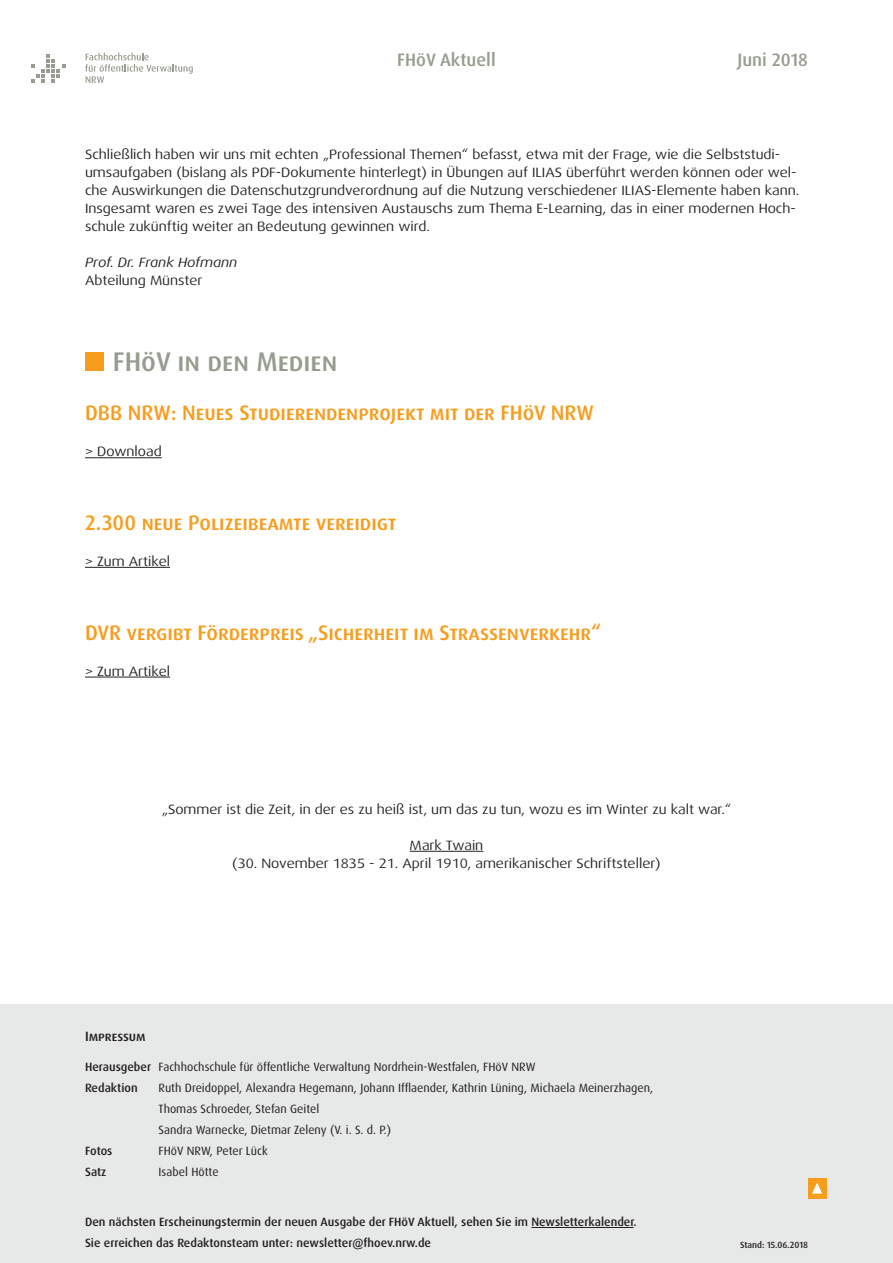
<style>
.page{position:relative;width:893px;height:1263px;background:#fff}
.page>*{position:absolute;margin:0;border:0;box-sizing:border-box;transform-origin:0 0}
.t1{font:500 27px "Dax OT";color:#969d8e}
.t2{font:500 21px "Dax OT";color:#f89c1c}
.t3{font:500 18px "Dax OT";color:#969d8e}
.t4{font:15px "Dax Regular Caps";color:#231f20}
.t5{font:13.5px/18px "Dax Wide";color:#231f20}
.t6{font:italic 13.5px "Dax Wide";color:#231f20}
.t7{font:500 13.5px "Dax OT";color:#231f20}
.t8{font:12px/21px "Dax";color:#231f20}
.t9{font:500 12px/21px "Dax OT";color:#231f20}
.t10{font:500 9px "Dax OT";color:#231f20}
.s1{font-family:"Dax OT";font-weight:500}
</style>
<div class="page">
<svg style="left:31px;top:54px;width:34px;height:29px"></svg>
<svg style="left:85px;top:53px;width:108px;height:30px"></svg>
<div style="left:85px;top:352px;width:19px;height:19px;background:#f89c1c"></div>
<hr style="left:85px;top:457px;width:77px;height:1px;background:#231f20">
<hr style="left:85px;top:567px;width:85px;height:1px;background:#231f20">
<hr style="left:85px;top:677px;width:85px;height:1px;background:#231f20">
<div style="left:0;top:1005px;width:893px;height:258px;background:#e6e9e8"></div>
<hr style="left:531px;top:1227px;width:103px;height:1px;background:#231f20">
<div style="left:808px;top:1178px;width:18px;height:20px;background:#f89c1c"></div>
<svg style="left:812px;top:1182px;width:10px;height:11px"></svg>
<hr style="left:410px;top:851px;width:73px;height:1px;background:#231f20">
<h3 class="t3" style="left:397px;top:49px;width:100px">FHöV Aktuell</h3>
<h3 class="t3" style="left:737px;top:49px;width:72px">Juni 2018</h3>
<p class="t5" style="left:85px;top:145px;width:716px">Schließlich haben wir uns mit echten „Professional Themen“ befasst, etwa mit der Frage, wie die Selbststudi&shy;umsaufgaben (bislang als PDF-Dokumente hinterlegt) in Übungen auf ILIAS überführt werden können oder wel&shy;che Auswirkungen die Datenschutzgrundverordnung auf die Nutzung verschiedener ILIAS-Elemente haben kann.<br>Insgesamt waren es zwei Tage des intensiven Austauschs zum Thema E-Learning, das in einer modernen Hoch&shy;schule zukünftig weiter an Bedeutung gewinnen wird.</p>
<p class="t6" style="left:85px;top:255px;width:154px">Prof. Dr. Frank Hofmann</p>
<p class="t5" style="left:85px;top:271px;width:119px">Abteilung Münster</p>
<h1 class="t1" style="left:113px;top:344px;width:226px">FHöV in den Medien</h1>
<h2 class="t2" style="left:85px;top:400px;width:510px">DBB NRW: Neues Studierendenprojekt mit der FHöV NRW</h2>
<p class="t5" style="left:85px;top:443px;width:78px">&gt; Download</p>
<h2 class="t2" style="left:85px;top:509px;width:313px">2.300 neue Polizeibeamte vereidigt</h2>
<p class="t5" style="left:85px;top:552px;width:87px">&gt; Zum Artikel</p>
<h2 class="t2" style="left:85px;top:619px;width:518px">DVR vergibt Förderpreis „Sicherheit im Strassenverkehr“</h2>
<p class="t5" style="left:85px;top:662px;width:87px">&gt; Zum Artikel</p>
<p class="t5" style="left:162px;top:800px;width:571px">„Sommer ist die Zeit, in der es zu heiß ist, um das zu tun, wozu es im Winter zu kalt war.“</p>
<p class="t5" style="left:232px;top:836px;width:430px;text-align:center">Mark Twain<br>(30. November 1835 - 21. April 1910, amerikanischer Schriftsteller)</p>
<p class="t7" style="left:85px;top:1027px;width:62px">Impressum</p>
<p class="t8" style="left:85px;top:1057px;width:452px"><span class="s1">Herausgeber</span> Fachhochschule für öffentliche Verwaltung Nordrhein-Westfalen, FHöV NRW</p>
<p class="t9" style="left:85px;top:1078px;width:54px">Redaktion</p>
<p class="t8" style="left:159px;top:1078px;width:496px">Ruth Dreidoppel, Alexandra Hegemann, Johann Ifflaender, Kathrin Lüning, Michaela Meinerzhagen,<br>Thomas Schroeder, Stefan Geitel<br>Sandra Warnecke, Dietmar Zeleny (V. i. S. d. P.)</p>
<p class="t9" style="left:85px;top:1141px;width:29px">Fotos</p>
<p class="t8" style="left:159px;top:1141px;width:111px">FHöV NRW, Peter Lück</p>
<p class="t9" style="left:85px;top:1162px;width:23px">Satz</p>
<p class="t8" style="left:159px;top:1162px;width:62px">Isabel Hötte</p>
<p class="t9" style="left:85px;top:1211px;width:553px">Den nächsten Erscheinungstermin der neuen Ausgabe der FHöV Aktuell, sehen Sie im Newsletterkalender.<br>Sie erreichen das Redaktonsteam unter: newsletter@fhoev.nrw.de</p>
<p class="t4" style="left:440px;top:1219px;width:15px">1 75</p>
<p class="t10" style="left:740px;top:1239px;width:69px">Stand: 15.06.2018</p>
</div>
